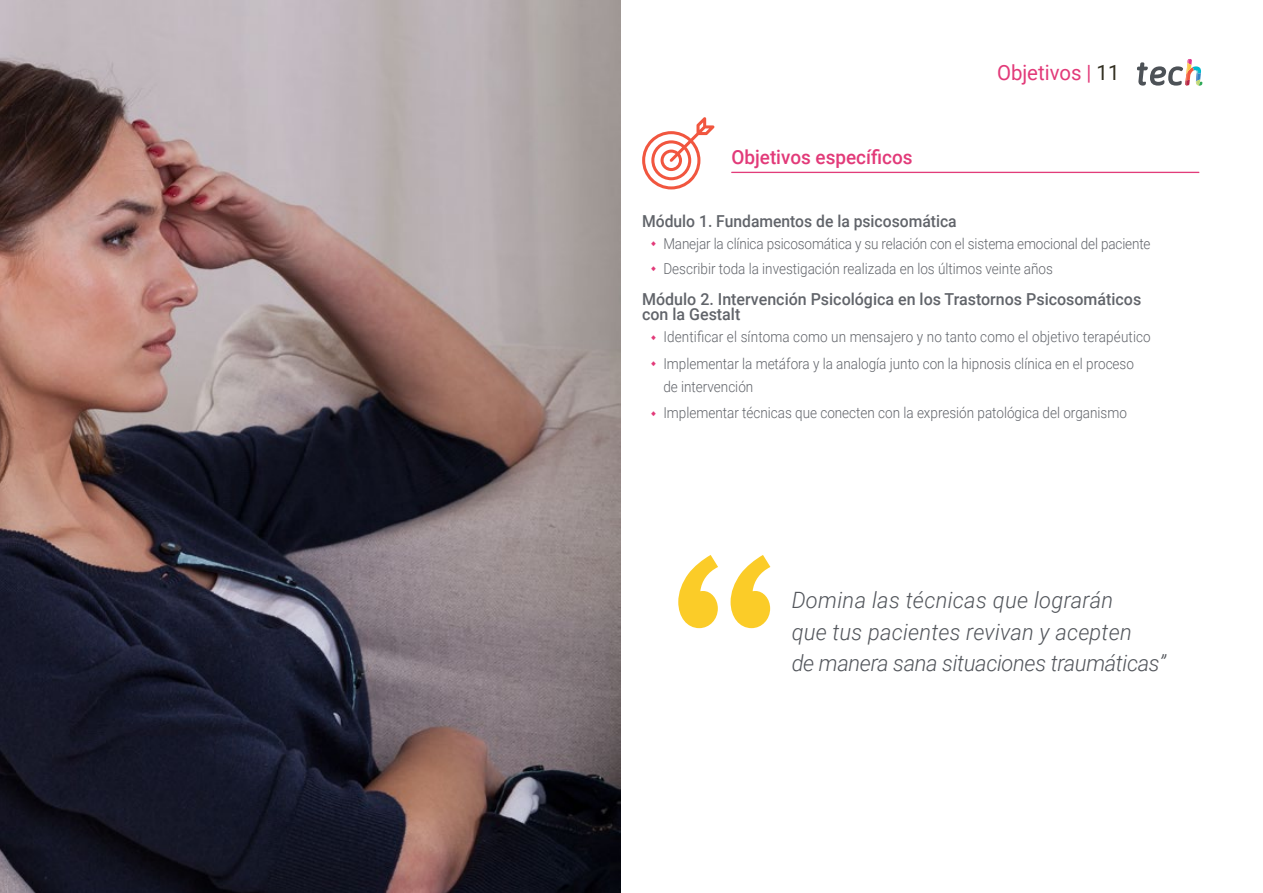
<style>
.page{position:relative;width:1263px;height:893px;background:#fff}
.page>*{position:absolute;margin:0;border:0;box-sizing:border-box;transform-origin:0 0}
.t1{font:italic 300 22.5px/31.5px "Roboto";letter-spacing:.01em;color:#52555b}
.t2{font:21px "Roboto";color:#e23a79}
.t3{font:500 19.5px "Roboto";color:#e23a79}
.t4{font:500 16.5px/15px "Roboto";color:#61646a}
.t5{font:500 16.5px "Roboto";color:#61646a;scale:.95 1}
.t6{font:300 15px/26.7px "Roboto";color:#61646a;scale:.9 1}
.s1{color:#312e20}
</style>
<div class="page">
<svg style="left:642px;top:117px;width:72px;height:72px"></svg>
<hr style="left:731px;top:172px;width:468px;height:1px;background:#e23a79">
<svg style="left:678px;top:555px;width:92px;height:73px"></svg>
<img style="left:0;top:0;width:621px;height:893px">
<svg style="left:1137px;top:59px;width:65px;height:27px"></svg>
<h3 class="t3" style="left:731px;top:144px;width:183px">Objetivos específicos</h3>
<h2 class="t2" style="left:997px;top:57px;width:124px">Objetivos | <span class="s1">11</span></h2>
<p class="t5" style="left:642px;top:209px;width:333px">Módulo 1. Fundamentos de la psicosomática</p>
<p class="t6" style="left:663px;top:231px;width:543px;line-height:24.6px">Manejar la clínica psicosomática y su relación con el sistema emocional del paciente<br>Describir toda la investigación realizada en los últimos veinte años</p>
<p class="t4" style="left:642px;top:291px;width:501px">Módulo 2. Intervención Psicológica en los Trastornos Psicosomáticos con la Gestalt</p>
<p class="t6" style="left:663px;top:323px;width:543px">Identificar el síntoma como un mensajero y no tanto como el objetivo terapéutico<br>Implementar la metáfora y la analogía junto con la hipnosis clínica en el proceso</p>
<p class="t6" style="left:663px;top:372px;width:516px">de intervención<br>Implementar técnicas que conecten con la expresión patológica del organismo</p>
<h1 class="t1" style="left:792px;top:584px;width:376px">Domina las técnicas que lograrán<br>que tus pacientes revivan y acepten<br>de manera sana situaciones traumáticas”</h1>
</div>
